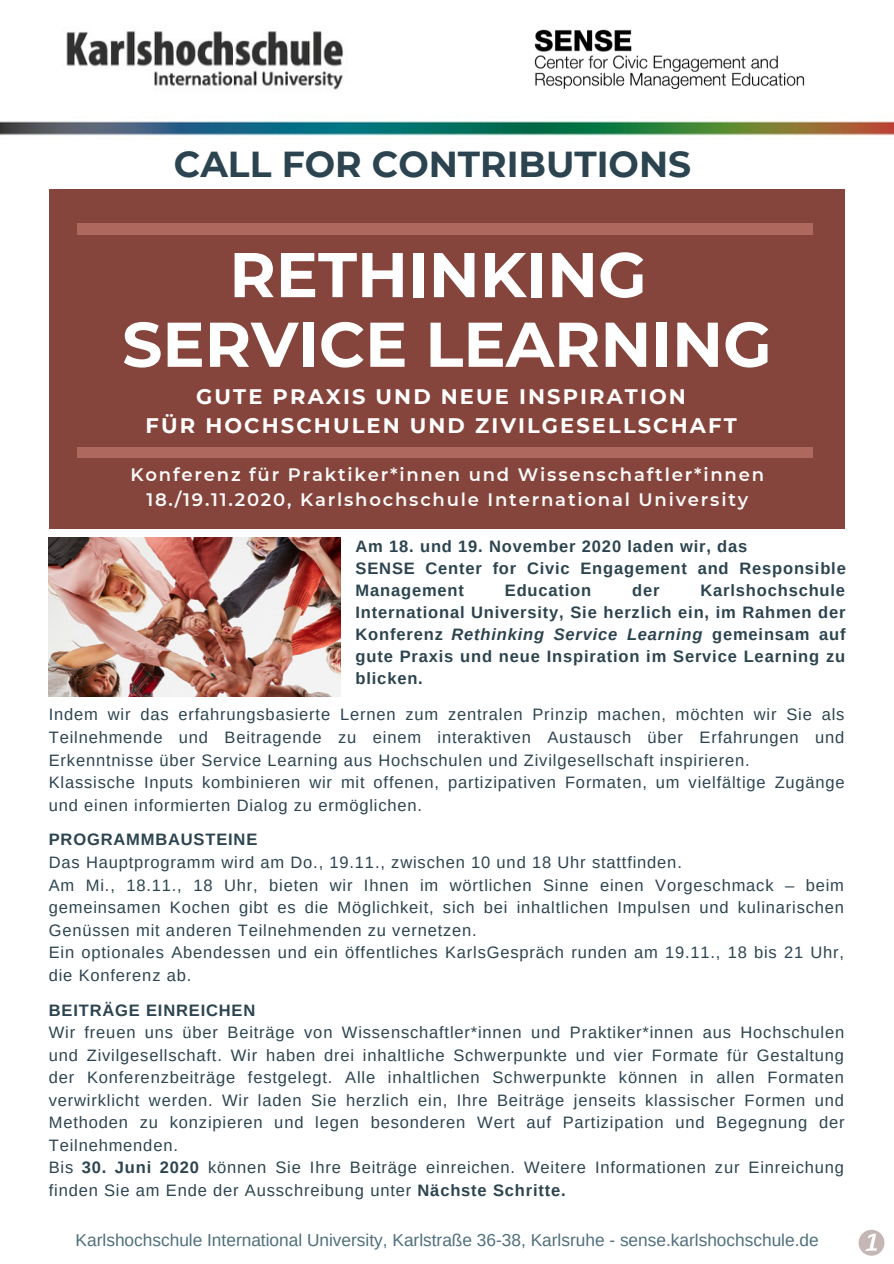
<style>
.page{position:relative;width:894px;height:1264px;background:#fff}
.page>*{position:absolute;margin:0;border:0;box-sizing:border-box;transform-origin:0 0}
.t1{font:700 63px/69.6px "Montserrat";color:#fff;text-align:center}
.t2{font:700 36px "Montserrat";color:#2c4450}
.t3{font:700 21px/29.2px "Montserrat";letter-spacing:.1em;color:#fff;text-align:center}
.t4{font:600 18px/24.5px "Montserrat";letter-spacing:.1em;color:#fafafa;text-align:center}
.t5{font:17.25px "Arimo";color:#4f6f7c}
.t6{font:16.5px/22.5px "Arimo";letter-spacing:.05em;color:#2c4450}
.t7{font:700 16.5px/22px "Arimo";letter-spacing:.05em;color:#2c4450}
.s1{font-style:italic}
.s2{font-weight:700}
</style>
<div class="page">
<img style="left:0;top:31px;width:893px;height:105px">
<img style="left:49px;top:537px;width:291px;height:159px">
<div style="left:49px;top:189px;width:795px;height:339px;background:#86453c"></div>
<div style="left:78px;top:224px;width:734px;height:10px;background:#af685e"></div>
<img style="left:534px;top:29px;width:270px;height:60px">
<svg style="left:858px;top:1229px;width:26px;height:26px"></svg>
<div style="left:78px;top:447px;width:734px;height:10px;background:#af685e"></div>
<h2 class="t2" style="left:174px;top:143px;width:518px">CALL FOR CONTRIBUTIONS</h2>
<h1 class="t1" style="left:122px;top:240px;width:651px">RETHINKING<br>SERVICE LEARNING</h1>
<p class="t3" style="left:145px;top:381px;width:592px">GUTE PRAXIS UND NEUE INSPIRATION<br>FÜR HOCHSCHULEN UND ZIVILGESELLSCHAFT</p>
<p class="t4" style="left:130px;top:462px;width:634px">Konferenz für Praktiker*innen und Wissenschaftler*innen<br>18./19.11.2020, Karlshochschule International University</p>
<p class="t7" style="left:355px;top:535px;width:491px">Am 18. und 19. November 2020 laden wir, das<br>SENSE Center for Civic Engagement and Responsible<br>Management</p>
<p class="t7" style="left:355px;top:579px;width:491px;text-align:justify;text-indent:345px">Karlshochschule International University, Sie herzlich ein, im Rahmen der Konferenz <span class="s1">Rethinking Service Learning</span> gemeinsam auf gute Praxis und neue Inspiration im Service Learning zu blicken.</p>
<p class="t6" style="left:49px;top:703px;width:797px">Indem wir das erfahrungsbasierte Lernen zum zentralen Prinzip machen, möchten wir Sie als Teilnehmende und Beitragende zu einem interaktiven Austausch über Erfahrungen und Erkenntnisse über Service Learning aus Hochschulen und Zivilgesellschaft inspirieren.<br>Klassische Inputs kombinieren wir mit offenen, partizipativen Formaten, um vielfältige Zugänge und einen informierten Dialog zu ermöglichen.</p>
<p class="t7" style="left:49px;top:828px;width:210px">PROGRAMMBAUSTEINE</p>
<p class="t6" style="left:49px;top:851px;width:796px">Das Hauptprogramm wird am Do., 19.11., zwischen 10 und 18 Uhr stattfinden.<br>Am Mi., 18.11., 18 Uhr, bieten wir Ihnen im wörtlichen Sinne einen Vorgeschmack – beim gemeinsamen Kochen gibt es die Möglichkeit, sich bei inhaltlichen Impulsen und kulinarischen Genüssen mit anderen Teilnehmenden zu vernetzen.<br>Ein optionales Abendessen und ein öffentliches KarlsGespräch runden am 19.11., 18 bis 21 Uhr, die Konferenz ab.</p>
<p class="t7" style="left:49px;top:998px;width:208px">BEITRÄGE EINREICHEN</p>
<p class="t6" style="left:49px;top:1021px;width:797px">Wir freuen uns über Beiträge von Wissenschaftler*innen und Praktiker*innen aus Hochschulen und Zivilgesellschaft. Wir haben drei inhaltliche Schwerpunkte und vier Formate für Gestaltung der Konferenzbeiträge festgelegt. Alle inhaltlichen Schwerpunkte können in allen Formaten verwirklicht werden. Wir laden Sie herzlich ein, Ihre Beiträge jenseits klassischer Formen und Methoden zu konzipieren und legen besonderen Wert auf Partizipation und Begegnung der Teilnehmenden.<br>Bis <span class="s2">30. Juni 2020</span> können Sie Ihre Beiträge einreichen. Weitere Informationen zur Einreichung finden Sie am Ende der Ausschreibung unter <span class="s2">Nächste Schritte.</span></p>
<p class="t7" style="left:504px;top:579px;width:88px">Education</p>
<p class="t7" style="left:632px;top:579px;width:29px">der</p>
<p class="t5" style="left:76px;top:1230px;width:744px">Karlshochschule International University, Karlstraße 36-38, Karlsruhe - sense.karlshochschule.de</p>
</div>
